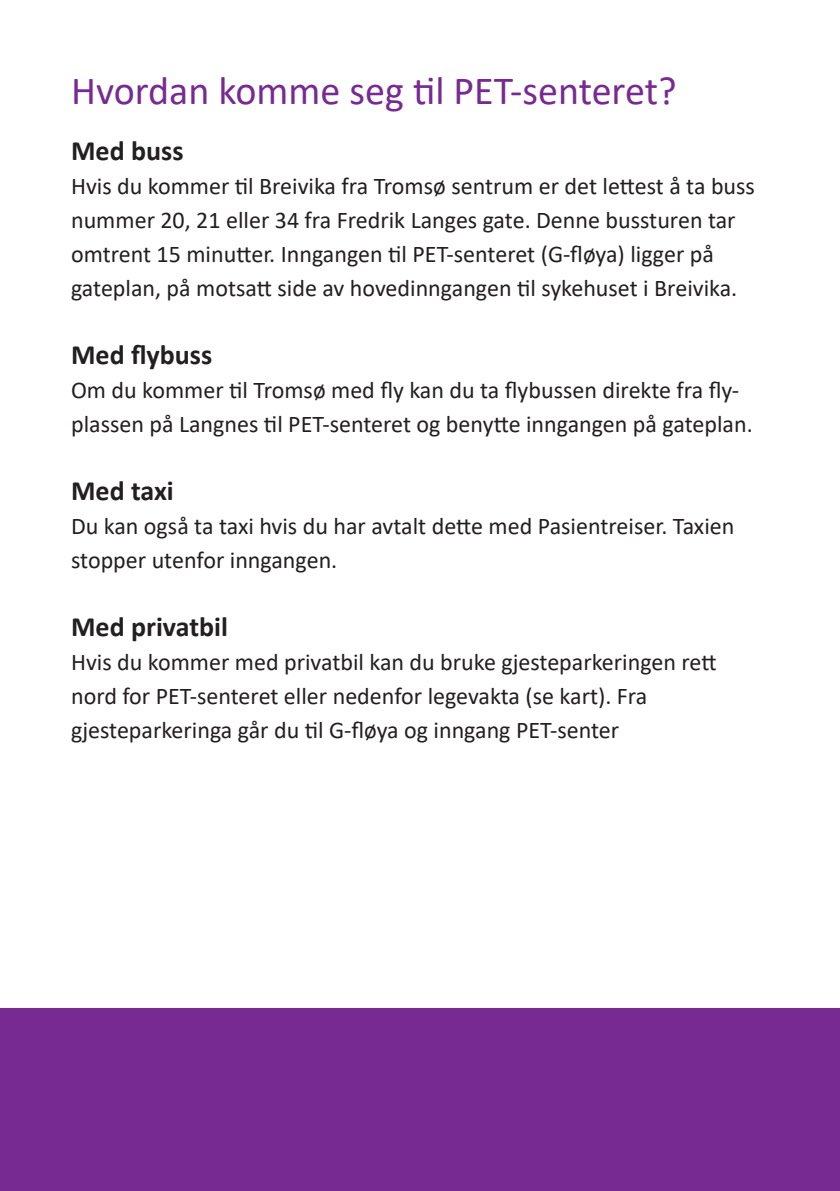
<style>
.page{position:relative;width:840px;height:1191px;background:#fff}
.page>*{position:absolute;margin:0;border:0;box-sizing:border-box;transform-origin:0 0}
.t1{font:40px "Calibri";color:#772a91}
.t2{font:700 28px "Calibri";color:#231f20}
.t3{font:24px/34px "Calibri";color:#231f20}
</style>
<div class="page">
<div style="left:0;top:1008px;width:839px;height:183px;background:#772a91"></div>
<p class="t1" style="left:71px;top:62px;width:606px">Hvordan komme seg til PET-senteret?</p>
<p class="t2" style="left:71px;top:131px;width:114px">Med buss</p>
<p class="t3" style="left:71px;top:168px;width:685px">Hvis du kommer til Breivika fra Tromsø sentrum er det lettest å ta buss nummer 20, 21 eller 34 fra Fredrik Langes gate. Denne bussturen tar omtrent 15 minutter. Inngangen til PET-senteret (G-fløya) ligger på</p>
<p class="t3" style="left:71px;top:270px;width:667px">gateplan, på motsatt side av hovedinngangen til sykehuset i Breivika.</p>
<p class="t2" style="left:71px;top:335px;width:143px">Med flybuss</p>
<p class="t3" style="left:71px;top:372px;width:682px">Om du kommer til Tromsø med fly kan du ta flybussen direkte fra fly&shy;plassen på Langnes til PET-senteret og benytte inngangen på gateplan.</p>
<p class="t2" style="left:71px;top:471px;width:104px">Med taxi</p>
<p class="t3" style="left:71px;top:508px;width:664px">Du kan også ta taxi hvis du har avtalt dette med Pasientreiser. Taxien stopper utenfor inngangen.</p>
<p class="t2" style="left:71px;top:607px;width:158px">Med privatbil</p>
<p class="t3" style="left:71px;top:644px;width:646px">Hvis du kommer med privatbil kan du bruke gjesteparkeringen rett nord for PET-senteret eller nedenfor legevakta (se kart). Fra</p>
<p class="t3" style="left:71px;top:712px;width:549px">gjesteparkeringa går du til G-fløya og inngang PET-senter</p>
</div>
